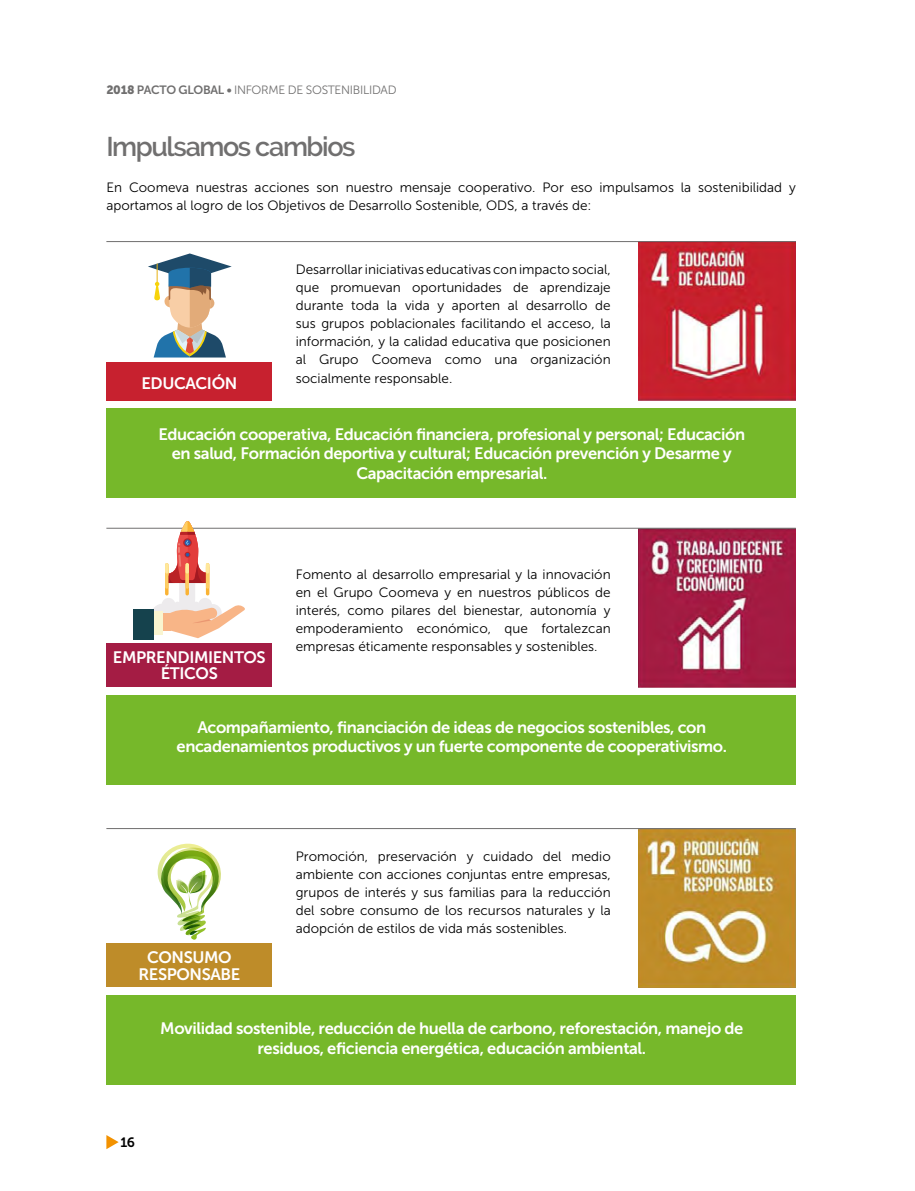
<style>
.page{position:relative;width:915px;height:1191px;background:#fff}
.page>*{position:absolute;margin:0;border:0;box-sizing:border-box;transform-origin:0 0}
.t1{font:600 27px "Raleway";letter-spacing:-.05em;color:#706f6f}
.t2{font:16.5px/19.8px "Museo Sans 700";letter-spacing:-.025em;color:#fff;text-align:center}
.t3{font:13.5px/18px "Museo Sans 300";color:#000;text-align:justify}
.t4{font:13.5px "Museo Sans 700";color:#000}
.t5{font:12px "Museo Sans 300";letter-spacing:-.025em;color:#706f6f}
.s1{font-family:"Museo Sans 900"}
.s2{font-family:"Museo Sans 700"}
</style>
<div class="page">
<svg style="left:106px;top:1135px;width:13px;height:14px"></svg>
<img style="left:638px;top:242px;width:157px;height:158px">
<img style="left:638px;top:529px;width:157px;height:158px">
<img style="left:638px;top:829px;width:157px;height:158px">
<hr style="left:106px;top:241px;width:689px;height:1px;background:#706f6f">
<hr style="left:106px;top:528px;width:689px;height:1px;background:#706f6f">
<hr style="left:106px;top:828px;width:689px;height:1px;background:#706f6f">
<div style="left:106px;top:408px;width:689px;height:89px;background:#76b82a"></div>
<div style="left:106px;top:695px;width:689px;height:89px;background:#76b82a"></div>
<div style="left:106px;top:995px;width:689px;height:89px;background:#76b82a"></div>
<svg style="left:148px;top:253px;width:83px;height:104px"></svg>
<div style="left:150px;top:603px;width:26px;height:26px;background:#edebed;border-radius:50%"></div>
<div style="left:154px;top:611px;width:9px;height:24px;background:#f9f5d0"></div>
<div style="left:133px;top:609px;width:21px;height:31px;background:#15424d"></div>
<svg style="left:162px;top:521px;width:83px;height:117px"></svg>
<svg style="left:157px;top:843px;width:64px;height:96px"></svg>
<div style="left:106px;top:361px;width:166px;height:39px;background:#c7212f"></div>
<div style="left:106px;top:643px;width:166px;height:44px;background:#a41c44"></div>
<div style="left:106px;top:943px;width:166px;height:44px;background:#be8c29"></div>
<p class="t5" style="left:106px;top:84px;width:291px"><span class="s1">2018</span> <span class="s2">PACTO GLOBAL •</span> INFORME DE SOSTENIBILIDAD</p>
<h1 class="t1" style="left:106px;top:131px;width:250px">Impulsamos cambios</h1>
<p class="t3" style="left:106px;top:179px;width:690px">En Coomeva nuestras acciones son nuestro mensaje cooperativo. Por eso impulsamos la sostenibilidad y aportamos al logro de los Objetivos de Desarrollo Sostenible, ODS, a través de:</p>
<p class="t2" style="left:141px;top:373px;width:97px">EDUCACIÓN</p>
<p class="t3" style="left:296px;top:261px;width:316px">Desarrollar iniciativas educativas con impacto social, que promuevan oportunidades de aprendizaje durante toda la vida y aporten al desarrollo de sus grupos poblacionales facilitando el acceso, la información, y la calidad educativa que posicionen al Grupo Coomeva como una organización socialmente responsable.</p>
<p class="t2" style="left:158px;top:424px;width:588px">Educación cooperativa, Educación financiera, profesional y personal; Educación en salud, Formación deportiva y cultural; Educación prevención y Desarme y<br>Capacitación empresarial.</p>
<p class="t2" style="left:113px;top:649px;width:154px;line-height:16.5px">EMPRENDIMIENTOS<br>ÉTICOS</p>
<p class="t3" style="left:296px;top:565px;width:316px">Fomento al desarrollo empresarial y la innovación en el Grupo Coomeva y en nuestros públicos de interés, como pilares del bienestar, autonomía y empoderamiento económico, que fortalezcan empresas éticamente responsables y sostenibles.</p>
<p class="t2" style="left:176px;top:717px;width:551px">Acompañamiento, financiación de ideas de negocios sostenibles, con encadenamientos productivos y un fuerte componente de cooperativismo.</p>
<p class="t2" style="left:138px;top:949px;width:103px;line-height:16.5px">CONSUMO<br>RESPONSABE</p>
<p class="t3" style="left:296px;top:848px;width:316px">Promoción, preservación y cuidado del medio ambiente con acciones conjuntas entre empresas, grupos de interés y sus familias para la reducción del sobre consumo de los recursos naturales y la adopción de estilos de vida más sostenibles.</p>
<p class="t2" style="left:160px;top:1018px;width:584px">Movilidad sostenible, reducción de huella de carbono, reforestación, manejo de residuos, eficiencia energética, educación ambiental.</p>
<p class="t4" style="left:120px;top:1135px;width:16px">16</p>
</div>
